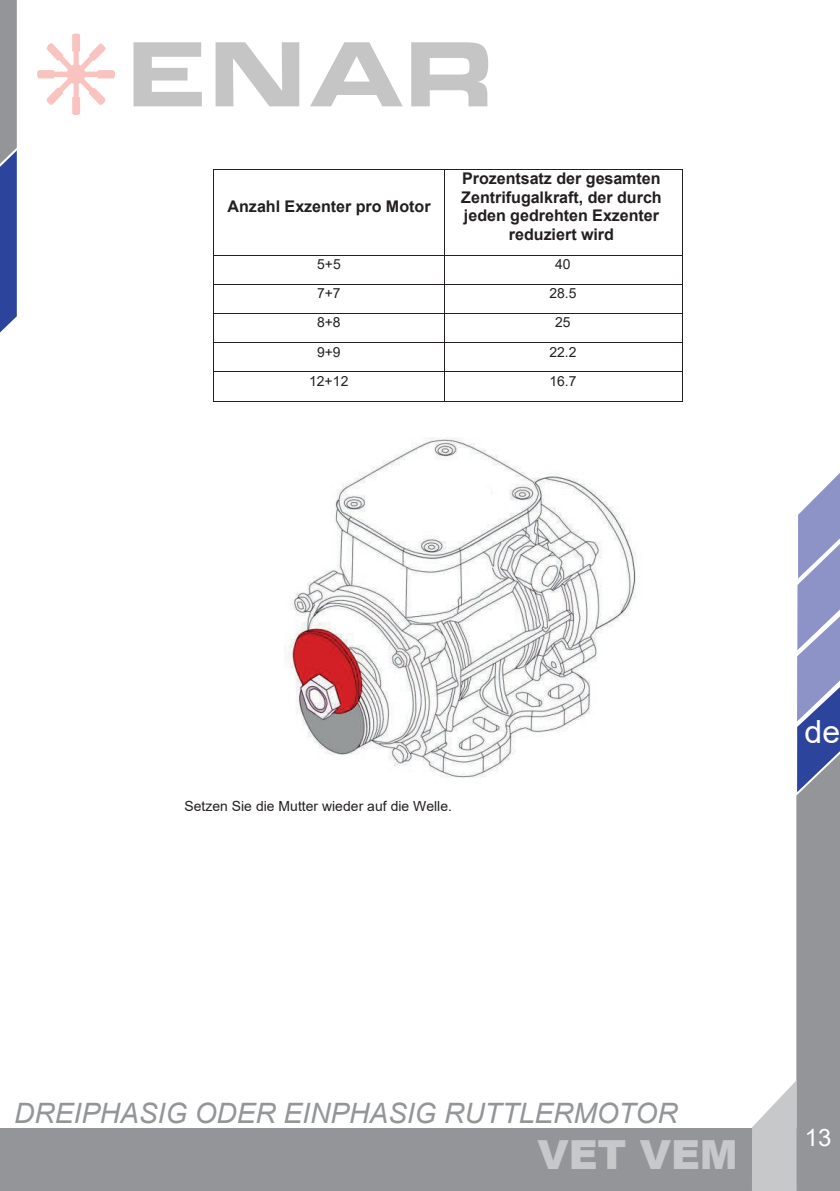
<style>
.page{position:relative;width:840px;height:1191px;background:#fff}
.page>*{position:absolute;margin:0;border:0;box-sizing:border-box;transform-origin:0 0}
.t1{font:900 40px "Arial";color:#c7c8ca}
.t2{font:32px "Arial";color:#fff}
.t3{font:italic 28px "Arial";color:#939598}
.t4{font:24px "Arial";color:#fff}
.t5{font:700 16px/18.4px "Arial";color:#231f20;text-align:center}
.t6{font:14px "Arial";color:#231f20}
</style>
<div class="page">
<div style="left:0;top:1128px;width:839px;height:63px;background:#939598"></div>
<svg style="left:752px;top:474px;width:87px;height:717px"></svg>
<svg style="left:0;top:0;width:17px;height:332px;background:#64719e"></svg>
<img style="left:284px;top:437px;width:353px;height:341px">
<hr style="left:214px;top:169px;width:229px;height:1px;background:#231f20">
<hr style="left:444px;top:169px;width:237px;height:1px;background:#231f20">
<hr style="left:213px;top:169px;width:1px;height:86px;background:#231f20">
<hr style="left:443px;top:169px;width:1px;height:86px;background:#231f20">
<hr style="left:681px;top:169px;width:1px;height:86px;background:#231f20">
<hr style="left:214px;top:255px;width:229px;height:1px;background:#231f20">
<hr style="left:444px;top:255px;width:237px;height:1px;background:#231f20">
<hr style="left:214px;top:284px;width:229px;height:1px;background:#231f20">
<hr style="left:444px;top:284px;width:237px;height:1px;background:#231f20">
<hr style="left:214px;top:313px;width:229px;height:1px;background:#231f20">
<hr style="left:444px;top:313px;width:237px;height:1px;background:#231f20">
<hr style="left:214px;top:342px;width:229px;height:1px;background:#231f20">
<hr style="left:444px;top:342px;width:237px;height:1px;background:#231f20">
<hr style="left:214px;top:371px;width:229px;height:1px;background:#231f20">
<hr style="left:444px;top:371px;width:237px;height:1px;background:#231f20">
<svg style="left:213px;top:255px;width:1px;height:147px"></svg>
<hr style="left:214px;top:401px;width:229px;height:1px;background:#231f20">
<hr style="left:444px;top:401px;width:237px;height:1px;background:#231f20">
<svg style="left:215px;top:42px;width:84px;height:64px"></svg>
<svg style="left:310px;top:42px;width:92px;height:64px"></svg>
<svg style="left:411px;top:42px;width:77px;height:64px"></svg>
<svg style="left:37px;top:33px;width:165px;height:82px"></svg>
<p class="t5" style="left:227px;top:198px;width:204px">Anzahl Exzenter pro Motor</p>
<p class="t5" style="left:461px;top:170px;width:202px">Prozentsatz der gesamten<br>Zentrifugalkraft, der durch jeden gedrehten Exzenter reduziert wird</p>
<p class="t6" style="left:317px;top:255px;width:25px">5+5</p>
<p class="t6" style="left:555px;top:255px;width:17px">40</p>
<p class="t6" style="left:317px;top:284px;width:25px">7+7</p>
<p class="t6" style="left:549px;top:284px;width:29px">28.5</p>
<p class="t6" style="left:317px;top:313px;width:25px">8+8</p>
<p class="t6" style="left:555px;top:313px;width:17px">25</p>
<p class="t6" style="left:317px;top:342px;width:25px">9+9</p>
<p class="t6" style="left:549px;top:342px;width:29px">22.2</p>
<p class="t6" style="left:309px;top:371px;width:41px">12+12</p>
<p class="t6" style="left:549px;top:371px;width:29px">16.7</p>
<p class="t6" style="left:184px;top:796px;width:269px">Setzen Sie die Mutter wieder auf die Welle.</p>
<h2 class="t2" style="left:804px;top:710px;width:37px">de</h2>
<h3 class="t3" style="left:14px;top:1095px;width:665px">DREIPHASIG ODER EINPHASIG RUTTLERMOTOR</h3>
<h1 class="t1" style="left:537px;top:1125px;width:202px">VET VEM</h1>
<h3 class="t4" style="left:804px;top:1121px;width:28px">13</h3>
</div>
